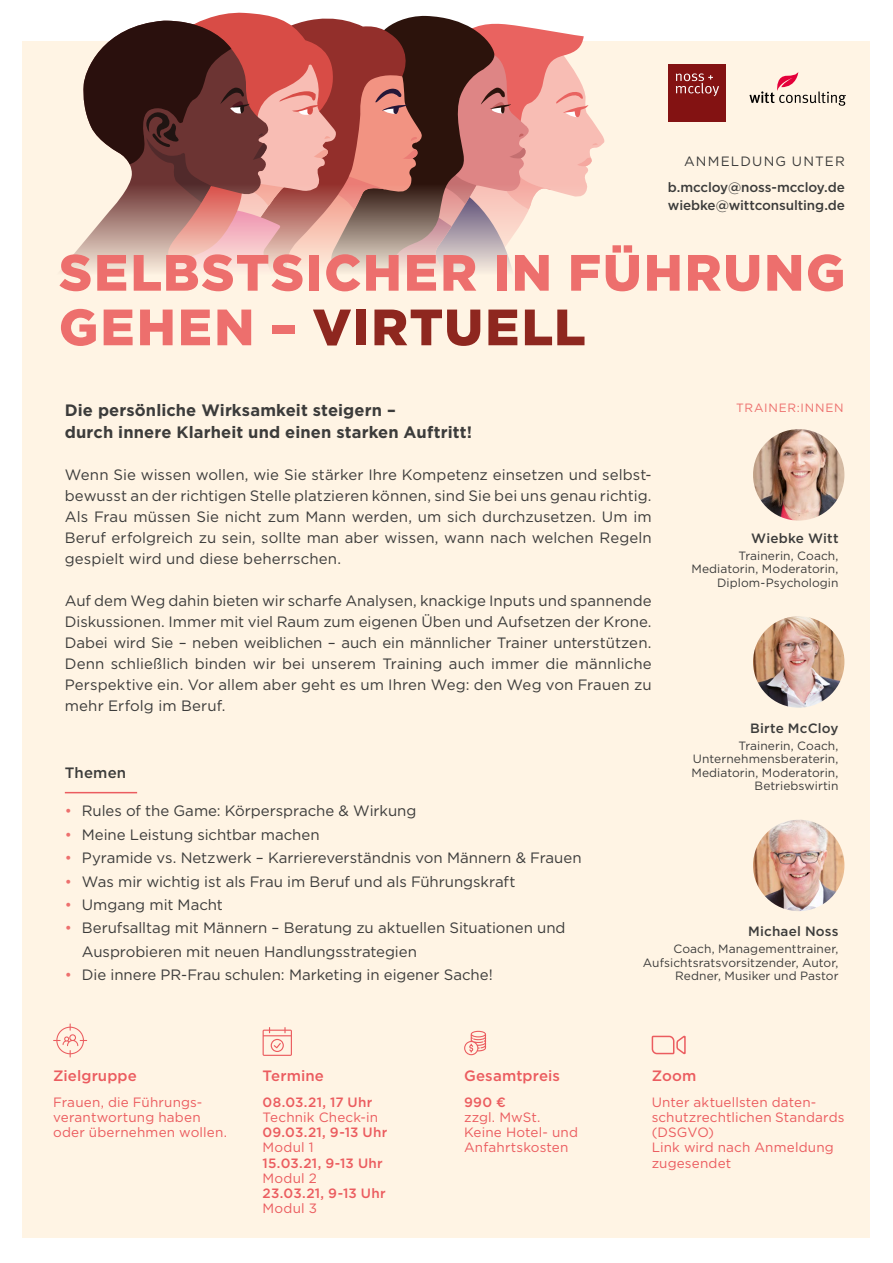
<style>
.page{position:relative;width:893px;height:1263px;background:#fff}
.page>*{position:absolute;margin:0;border:0;box-sizing:border-box;transform-origin:0 0}
.t1{font:900 51px/54.6px "Gotham Pro";letter-spacing:.04em;color:#ed6f6d}
.t2{font:700 16.5px "Gotham Pro";letter-spacing:.005em;color:#3c3c3b}
.t3{font:15px/21px "Gotham Pro";color:#3c3c3b;text-align:justify}
.t4{font:500 15px "Gotham Pro";letter-spacing:.01em;color:#eb5c5f}
.t5{font:500 15px "Gotham Pro";letter-spacing:.01em;color:#3c3c3b}
.t6{font:13.5px/15.1px "Gotham Pro";letter-spacing:.01em;color:#eb5c5f}
.t7{font:500 13.5px/18.1px "Gotham Pro";letter-spacing:-.005em;color:#3c3c3b}
.t8{font:500 13.5px "Gotham Pro";letter-spacing:.015em;color:#eb5c5f}
.t9{font:13.5px "Gotham Pro";letter-spacing:.085em;color:#3c3c3b}
.t10{font:500 13.5px "Gotham Pro";letter-spacing:.015em;color:#3c3c3b}
.t11{font:12px/13.5px "Gotham Pro";letter-spacing:.005em;color:#3c3c3b;text-align:right}
.t12{font:12px "Gotham Pro";letter-spacing:.065em;color:#ed6f6d}
.s1{color:#8e271f}
.s2{color:#ed6f6d}
</style>
<div class="page">
<div style="left:23px;top:41px;width:847px;height:1197px;background:#fff4e4"></div>
<svg style="left:749px;top:72px;width:97px;height:34px"></svg>
<div style="left:668px;top:64px;width:58px;height:58px;background:#831212"></div>
<svg style="left:676px;top:73px;width:43px;height:23px"></svg>
<svg style="left:83px;top:12px;width:522px;height:172px;background:#a46862"></svg>
<svg style="left:61px;top:184px;width:526px;height:88px"></svg>
<img style="left:753px;top:429px;width:91px;height:92px;border-radius:46px">
<img style="left:753px;top:616px;width:91px;height:92px;border-radius:46px">
<img style="left:753px;top:820px;width:91px;height:91px;border-radius:46px">
<hr style="left:65px;top:792px;width:72px;height:1px;background:#eb5c5f">
<svg style="left:53px;top:1023px;width:34px;height:34px"></svg>
<svg style="left:263px;top:1027px;width:29px;height:29px"></svg>
<svg style="left:464px;top:1031px;width:22px;height:24px"></svg>
<svg style="left:651px;top:1035px;width:35px;height:20px"></svg>
<p class="t9" style="left:684px;top:154px;width:162px">ANMELDUNG UNTER</p>
<p class="t7" style="left:668px;top:178px;width:179px">b.mccloy@noss-mccloy.de wiebke@wittconsulting.de</p>
<h1 class="t1" style="left:59px;top:244px;width:788px">SELBSTSICHER IN FÜHRUNG<br>GEHEN – <span class="s1">VIRTUELL</span></h1>
<p class="t2" style="left:65px;top:400px;width:332px">Die persönliche Wirksamkeit steigern –</p>
<p class="t12" style="left:736px;top:402px;width:109px">TRAINER:INNEN</p>
<p class="t2" style="left:65px;top:422px;width:409px">durch innere Klarheit und einen starken Auftritt!</p>
<p class="t3" style="left:65px;top:464px;width:588px">Wenn Sie wissen wollen, wie Sie stärker Ihre Kompetenz einsetzen und selbst&shy;bewusst an der richtigen Stelle platzieren können, sind Sie bei uns genau richtig.<br>Als Frau müssen Sie nicht zum Mann werden, um sich durchzusetzen. Um im Beruf erfolgreich zu sein, sollte man aber wissen, wann nach welchen Regeln gespielt wird und diese beherrschen.</p>
<p class="t3" style="left:65px;top:590px;width:588px">Auf dem Weg dahin bieten wir scharfe Analysen, knackige Inputs und spannende Diskussionen. Immer mit viel Raum zum eigenen Üben und Aufsetzen der Krone.<br>Dabei wird Sie – neben weiblichen – auch ein männlicher Trainer unterstützen.<br>Denn schließlich binden wir bei unserem Training auch immer die männliche Perspektive ein. Vor allem aber geht es um Ihren Weg: den Weg von Frauen zu mehr Erfolg im Beruf.</p>
<p class="t7" style="left:751px;top:529px;width:89px">Wiebke Witt</p>
<p class="t11" style="left:691px;top:549px;width:149px">Trainerin, Coach,<br>Mediatorin, Moderatorin,<br>Diplom-Psychologin</p>
<p class="t5" style="left:65px;top:764px;width:63px">Themen</p>
<p class="t3" style="left:65px;top:800px;width:353px"><span class="s2">•</span> Rules of the Game: Körpersprache &amp; Wirkung</p>
<p class="t3" style="left:65px;top:824px;width:256px"><span class="s2">•</span> Meine Leistung sichtbar machen</p>
<p class="t3" style="left:65px;top:847px;width:518px"><span class="s2">•</span> Pyramide vs. Netzwerk – Karriereverständnis von Männern &amp; Frauen</p>
<p class="t3" style="left:65px;top:871px;width:452px"><span class="s2">•</span> Was mir wichtig ist als Frau im Beruf und als Führungskraft</p>
<p class="t3" style="left:65px;top:894px;width:160px"><span class="s2">•</span> Umgang mit Macht</p>
<p class="t3" style="left:82px;top:916px;width:485px;line-height:23.4px;text-indent:-17px"><span class="s2">•</span> Berufsalltag mit Männern – Beratung zu aktuellen Situationen und<br>Ausprobieren mit neuen Handlungsstrategien</p>
<p class="t3" style="left:65px;top:964px;width:429px"><span class="s2">•</span> Die innere PR-Frau schulen: Marketing in eigener Sache!</p>
<p class="t7" style="left:750px;top:718px;width:90px">Birte McCloy</p>
<p class="t11" style="left:691px;top:739px;width:149px">Trainerin, Coach,<br>Unternehmensberaterin,<br>Mediatorin, Moderatorin,<br>Betriebswirtin</p>
<p class="t10" style="left:748px;top:924px;width:92px">Michael Noss</p>
<p class="t11" style="left:643px;top:942px;width:197px">Coach, Managementtrainer,<br>Aufsichtsratsvorsitzender, Autor,<br>Redner, Musiker und Pastor</p>
<p class="t4" style="left:53px;top:1067px;width:85px">Zielgruppe</p>
<p class="t4" style="left:263px;top:1067px;width:63px">Termine</p>
<p class="t4" style="left:464px;top:1067px;width:97px">Gesamtpreis</p>
<p class="t4" style="left:652px;top:1067px;width:46px">Zoom</p>
<p class="t6" style="left:53px;top:1095px;width:175px">Frauen, die Führungs&shy;verantwortung haben oder übernehmen wollen.</p>
<p class="t8" style="left:263px;top:1095px;width:111px">08.03.21, 17 Uhr</p>
<p class="t6" style="left:263px;top:1110px;width:117px">Technik Check-in</p>
<p class="t8" style="left:263px;top:1125px;width:126px">09.03.21, 9-13 Uhr</p>
<p class="t6" style="left:263px;top:1140px;width:52px">Modul 1</p>
<p class="t8" style="left:263px;top:1155px;width:122px">15.03.21, 9-13 Uhr</p>
<p class="t6" style="left:263px;top:1170px;width:56px">Modul 2</p>
<p class="t8" style="left:263px;top:1185px;width:125px">23.03.21, 9-13 Uhr</p>
<p class="t6" style="left:263px;top:1200px;width:56px">Modul 3</p>
<p class="t8" style="left:464px;top:1095px;width:43px">990 €</p>
<p class="t6" style="left:464px;top:1110px;width:115px">zzgl. MwSt.<br>Keine Hotel- und<br>Anfahrtskosten</p>
<p class="t6" style="left:652px;top:1095px;width:194px">Unter aktuellsten daten&shy;schutzrechtlichen Standards (DSGVO)<br>Link wird nach Anmeldung zugesendet</p>
</div>
